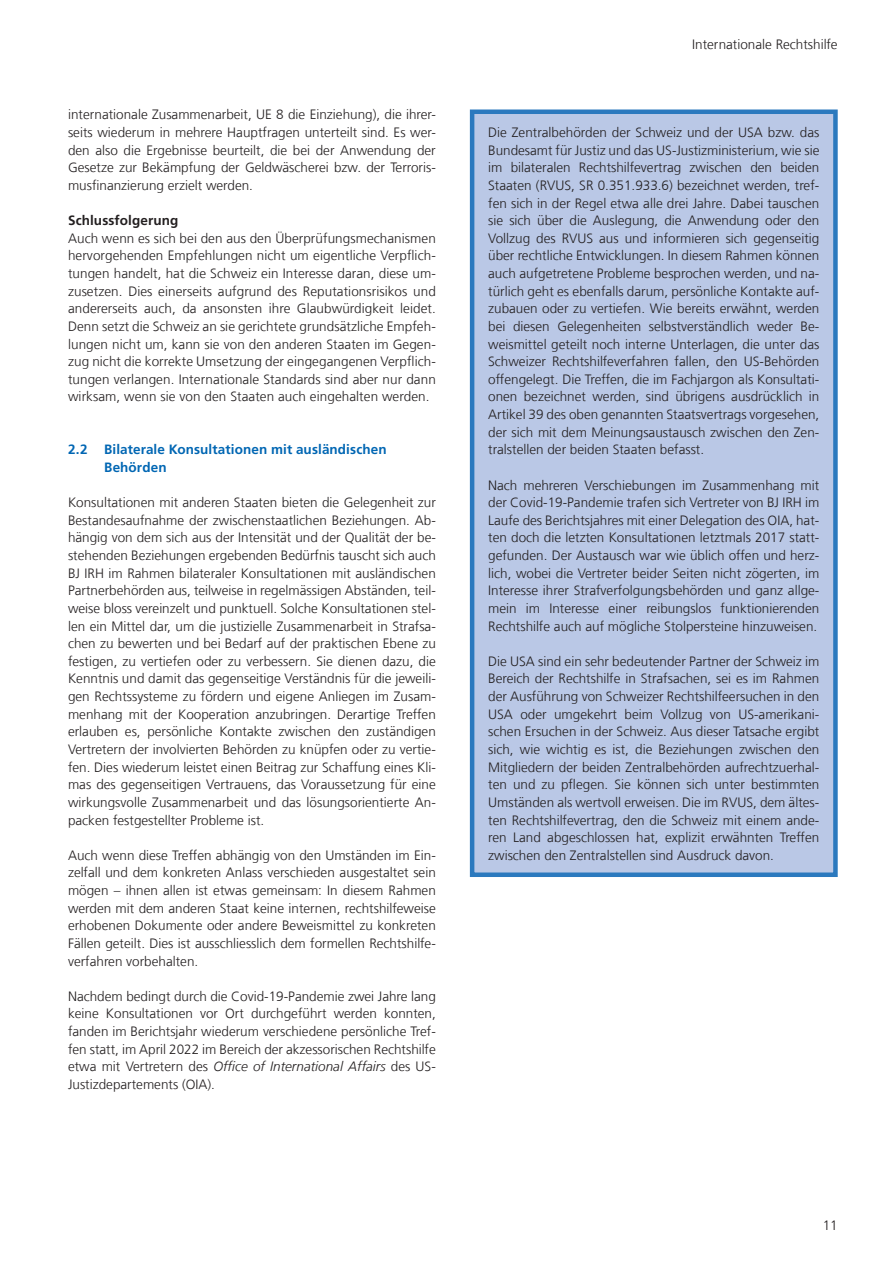
<style>
.page{position:relative;width:893px;height:1263px;background:#fff}
.page>*{position:absolute;margin:0;border:0;box-sizing:border-box;transform-origin:0 0}
.Grundtext{font:300 13.5px/17.7px "Frutiger LT Com";color:#231f20;text-align:justify}
.Box_Grundtext{font:300 13.5px/17.7px "Frutiger LT Com";color:#231f20;text-align:justify}
._1_1_Untertitel{font:700 13.5px/17.7px "Frutiger LT Com";letter-spacing:.01em;color:#0166b3}
.ut__ohne_Nummerierun{font:700 13.5px "Frutiger LT Com";letter-spacing:.01em;color:#231f20}
.s1{font-style:italic}
</style>
<div class="page">
<div style="left:472px;top:112px;width:363px;height:763px;background:#bac8e6"></div>
<div style="left:470px;top:109px;width:368px;height:768px;border:4px solid #2b79be"></div>
<p class="Grundtext" style="left:68px;top:106px;width:369px">internationale Zusammenarbeit, UE 8 die Einziehung), die ihrer&shy;seits wiederum in mehrere Hauptfragen unterteilt sind. Es wer&shy;den also die Ergebnisse beurteilt, die bei der Anwendung der Gesetze zur Bekämpfung der Geldwäscherei bzw. der Terroris&shy;musfinanzierung erzielt werden.</p>
<p class="ut__ohne_Nummerierun" style="left:68px;top:213px;width:112px">Schlussfolgerung</p>
<p class="Grundtext" style="left:68px;top:229px;width:369px">Auch wenn es sich bei den aus den Überprüfungsmechanismen hervorgehenden Empfehlungen nicht um eigentliche Verpflich&shy;tungen handelt, hat die Schweiz ein Interesse daran, diese um&shy;zusetzen. Dies einerseits aufgrund des Reputationsrisikos und andererseits auch, da ansonsten ihre Glaubwürdigkeit leidet.<br>Denn setzt die Schweiz an sie gerichtete grundsätzliche Empfeh&shy;lungen nicht um, kann sie von den anderen Staaten im Gegen&shy;zug nicht die korrekte Umsetzung der eingegangenen Verpflich&shy;tungen verlangen. Internationale Standards sind aber nur dann wirksam, wenn sie von den Staaten auch eingehalten werden.</p>
<p class="_1_1_Untertitel" style="left:104px;top:441px;width:284px;text-indent:-36px">2.2 Bilaterale Konsultationen mit ausländischen<br>Behörden</p>
<p class="Grundtext" style="left:68px;top:494px;width:369px">Konsultationen mit anderen Staaten bieten die Gelegenheit zur Bestandesaufnahme der zwischenstaatlichen Beziehungen. Ab&shy;hängig von dem sich aus der Intensität und der Qualität der be&shy;stehenden Beziehungen ergebenden Bedürfnis tauscht sich auch BJ IRH im Rahmen bilateraler Konsultationen mit ausländischen Partnerbehörden aus, teilweise in regelmässigen Abständen, teil&shy;weise bloss vereinzelt und punktuell. Solche Konsultationen stel&shy;len ein Mittel dar, um die justizielle Zusammenarbeit in Strafsa&shy;chen zu bewerten und bei Bedarf auf der praktischen Ebene zu festigen, zu vertiefen oder zu verbessern. Sie dienen dazu, die Kenntnis und damit das gegenseitige Verständnis für die jeweili&shy;gen Rechtssysteme zu fördern und eigene Anliegen im Zusam&shy;menhang mit der Kooperation anzubringen. Derartige Treffen erlauben es, persönliche Kontakte zwischen den zuständigen Vertretern der involvierten Behörden zu knüpfen oder zu vertie&shy;fen. Dies wiederum leistet einen Beitrag zur Schaffung eines Kli&shy;mas des gegenseitigen Vertrauens, das Voraussetzung für eine wirkungsvolle Zusammenarbeit und das lösungsorientierte An&shy;packen festgestellter Probleme ist.</p>
<p class="Grundtext" style="left:68px;top:846px;width:369px">Auch wenn diese Treffen abhängig von den Umständen im Ein&shy;zelfall und dem konkreten Anlass verschieden ausgestaltet sein mögen – ihnen allen ist etwas gemeinsam: In diesem Rahmen werden mit dem anderen Staat keine internen, rechtshilfeweise erhobenen Dokumente oder andere Beweismittel zu konkreten Fällen geteilt. Dies ist ausschliesslich dem formellen Rechtshilfe&shy;verfahren vorbehalten.</p>
<p class="Grundtext" style="left:68px;top:987px;width:369px">Nachdem bedingt durch die Covid-19-Pandemie zwei Jahre lang keine Konsultationen vor Ort durchgeführt werden konnten, fanden im Berichtsjahr wiederum verschiedene persönliche Tref&shy;fen statt, im April 2022 im Bereich der akzessorischen Rechtshilfe etwa mit Vertretern des <span class="s1">Office of International Affairs</span> des US-Justizdepartements (OIA).</p>
<p class="Grundtext" style="left:692px;top:35px;width:147px">Internationale Rechtshilfe</p>
<p class="Box_Grundtext" style="left:488px;top:124px;width:333px">Die Zentralbehörden der Schweiz und der USA bzw. das Bundesamt für Justiz und das US-Justizministerium, wie sie im bilateralen Rechtshilfevertrag zwischen den beiden Staaten (RVUS, SR 0.351.933.6) bezeichnet werden, tref&shy;fen sich in der Regel etwa alle drei Jahre. Dabei tauschen sie sich über die Auslegung, die Anwendung oder den Vollzug des RVUS aus und informieren sich gegenseitig über rechtliche Entwicklungen. In diesem Rahmen können auch aufgetretene Probleme besprochen werden, und na&shy;türlich geht es ebenfalls darum, persönliche Kontakte auf&shy;zubauen oder zu vertiefen. Wie bereits erwähnt, werden bei diesen Gelegenheiten selbstverständlich weder Be&shy;weismittel geteilt noch interne Unterlagen, die unter das Schweizer Rechtshilfeverfahren fallen, den US-Behörden offengelegt. Die Treffen, die im Fachjargon als Konsultati&shy;onen bezeichnet werden, sind übrigens ausdrücklich in Artikel 39 des oben genannten Staatsvertrags vorgesehen, der sich mit dem Meinungsaustausch zwischen den Zen&shy;tralstellen der beiden Staaten befasst.</p>
<p class="Box_Grundtext" style="left:488px;top:476px;width:333px">Nach mehreren Verschiebungen im Zusammenhang mit der Covid-19-Pandemie trafen sich Vertreter von BJ IRH im Laufe des Berichtsjahres mit einer Delegation des OIA, hat&shy;ten doch die letzten Konsultationen letztmals 2017 statt&shy;gefunden. Der Austausch war wie üblich offen und herz&shy;lich, wobei die Vertreter beider Seiten nicht zögerten, im Interesse ihrer Strafverfolgungsbehörden und ganz allge&shy;mein im Interesse einer reibungslos funktionierenden Rechtshilfe auch auf mögliche Stolpersteine hinzuweisen.</p>
<p class="Box_Grundtext" style="left:488px;top:652px;width:333px">Die USA sind ein sehr bedeutender Partner der Schweiz im Bereich der Rechtshilfe in Strafsachen, sei es im Rahmen der Ausführung von Schweizer Rechtshilfeersuchen in den USA oder umgekehrt beim Vollzug von US-amerikani&shy;schen Ersuchen in der Schweiz. Aus dieser Tatsache ergibt sich, wie wichtig es ist, die Beziehungen zwischen den Mitgliedern der beiden Zentralbehörden aufrechtzuerhal&shy;ten und zu pflegen. Sie können sich unter bestimmten Umständen als wertvoll erweisen. Die im RVUS, dem ältes&shy;ten Rechtshilfevertrag, den die Schweiz mit einem ande&shy;ren Land abgeschlossen hat, explizit erwähnten Treffen zwischen den Zentralstellen sind Ausdruck davon.</p>
<p class="Grundtext" style="left:823px;top:1216px;width:17px">11</p>
</div>
